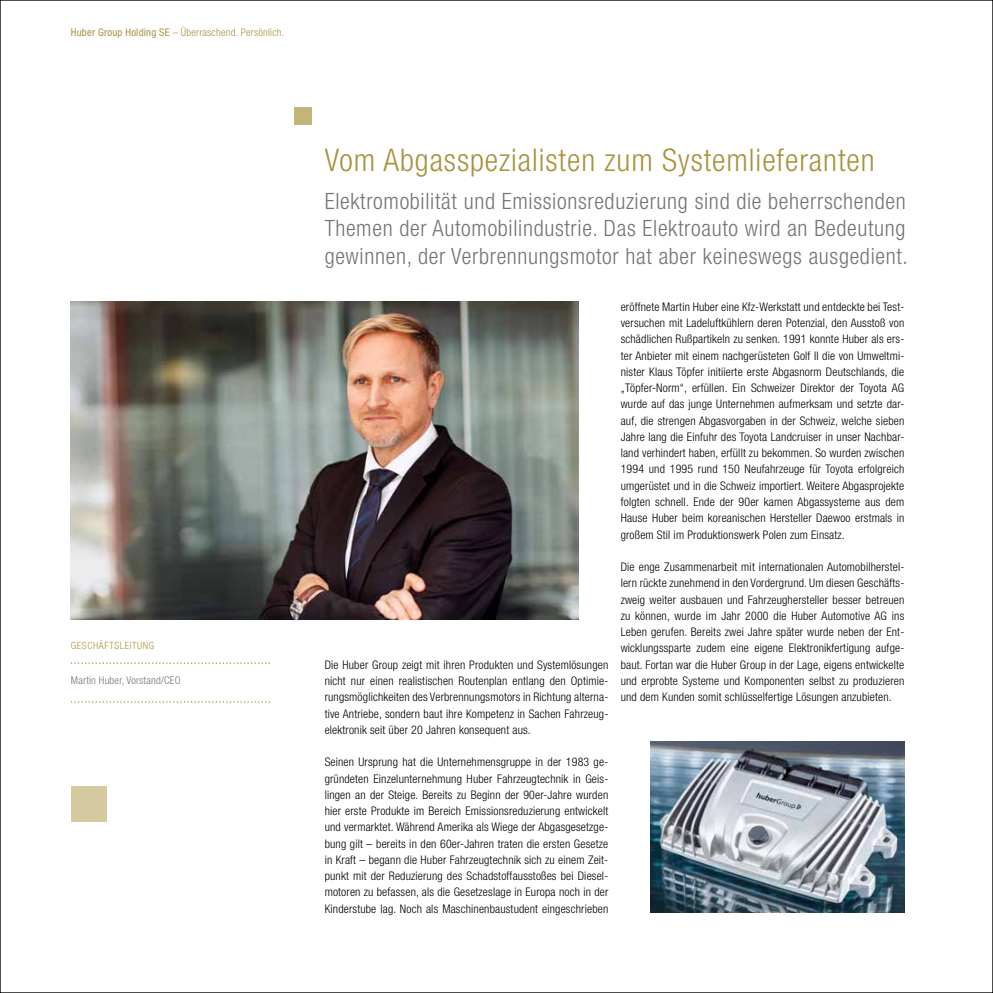
<style>
.page{position:relative;width:993px;height:993px;background:#fff}
.page>*{position:absolute;margin:0;border:0;box-sizing:border-box;transform-origin:0 0}
.t1{font:300 condensed 31.25px "Helvetica Neue LT Std";letter-spacing:.03em;color:#a9933e}
.t2{font:300 condensed 22.5px/27.5px "Helvetica Neue LT Std";letter-spacing:.03em;color:#757574;text-align:justify}
.t3{font:300 condensed 11.88px/16.2px "Helvetica Neue LT Std";letter-spacing:.015em;color:#000;text-align:justify}
.t4{font:300 condensed 10.62px "Helvetica Neue LT Std";letter-spacing:.02em;color:#a9933e}
.t5{font:300 condensed 10.62px "Helvetica Neue LT Std";letter-spacing:.02em;color:#757574}
.t6{font:300 condensed 10px "Helvetica Neue LT Std";letter-spacing:.06em;color:#a9933e}
.s1{font-weight:400}
</style>
<div class="page">
<svg style="left:71px;top:701px;width:199px;height:1px"></svg>
<div style="left:294px;top:107px;width:18px;height:18px;background:#c3b478"></div>
<img style="left:71px;top:301px;width:507px;height:318px">
<svg style="left:71px;top:662px;width:199px;height:1px"></svg>
<img style="left:650px;top:741px;width:254px;height:171px">
<div style="left:71px;top:785px;width:35px;height:36px;background:#d4c99f"></div>
<p class="t4" style="left:71px;top:26px;width:215px"><span class="s1">Huber Group Holding SE</span> – Überraschend. Persönlich.</p>
<p class="t6" style="left:71px;top:639px;width:85px">GESCHÄFTSLEITUNG</p>
<p class="t5" style="left:71px;top:674px;width:111px">Martin Huber, Vorstand/CEO</p>
<p class="t1" style="left:324px;top:142px;width:551px">Vom Abgasspezialisten zum Systemlieferanten</p>
<p class="t2" style="left:324px;top:187px;width:584px">Elektromobilität und Emissionsreduzierung sind die beherrschenden Themen der Automobilindustrie. Das Elektroauto wird an Bedeutung gewinnen, der Verbrennungsmotor hat aber keineswegs ausgedient.</p>
<p class="t3" style="left:324px;top:656px;width:285px">Die Huber Group zeigt mit ihren Produkten und Systemlösungen nicht nur einen realistischen Routenplan entlang den Optimie&shy;rungsmöglichkeiten des Verbrennungsmotors in Richtung alterna&shy;tive Antriebe, sondern baut ihre Kompetenz in Sachen Fahrzeug&shy;elektronik seit über 20 Jahren konsequent aus.</p>
<p class="t3" style="left:324px;top:753px;width:285px">Seinen Ursprung hat die Unternehmensgruppe in der 1983 ge&shy;gründeten Einzelunternehmung Huber Fahrzeugtechnik in Geis&shy;lingen an der Steige. Bereits zu Beginn der 90er-Jahre wurden hier erste Produkte im Bereich Emissionsreduzierung entwickelt und vermarktet. Während Amerika als Wiege der Abgasgesetzge&shy;bung gilt – bereits in den 60er-Jahren traten die ersten Gesetze in Kraft – begann die Huber Fahrzeugtechnik sich zu einem Zeit&shy;punkt mit der Reduzierung des Schadstoffausstoßes bei Diesel&shy;motoren zu befassen, als die Gesetzeslage in Europa noch in der Kinderstube lag. Noch als Maschinenbaustudent eingeschrieben</p>
<p class="t3" style="left:620px;top:298px;width:285px">eröffnete Martin Huber eine Kfz-Werkstatt und entdeckte bei Test&shy;versuchen mit Ladeluftkühlern deren Potenzial, den Ausstoß von schädlichen Rußpartikeln zu senken. 1991 konnte Huber als ers&shy;ter Anbieter mit einem nachgerüsteten Golf II die von Umweltmi&shy;nister Klaus Töpfer initiierte erste Abgasnorm Deutschlands, die „Töpfer-Norm“, erfüllen. Ein Schweizer Direktor der Toyota AG wurde auf das junge Unternehmen aufmerksam und setzte dar&shy;auf, die strengen Abgasvorgaben in der Schweiz, welche sieben Jahre lang die Einfuhr des Toyota Landcruiser in unser Nachbar&shy;land verhindert haben, erfüllt zu bekommen. So wurden zwischen 1994 und 1995 rund 150 Neufahrzeuge für Toyota erfolgreich umgerüstet und in die Schweiz importiert. Weitere Abgasprojekte folgten schnell. Ende der 90er kamen Abgassysteme aus dem Hause Huber beim koreanischen Hersteller Daewoo erstmals in großem Stil im Produktionswerk Polen zum Einsatz.</p>
<p class="t3" style="left:620px;top:558px;width:285px">Die enge Zusammenarbeit mit internationalen Automobilherstel&shy;lern rückte zunehmend in den Vordergrund. Um diesen Geschäfts&shy;zweig weiter ausbauen und Fahrzeughersteller besser betreuen zu können, wurde im Jahr 2000 die Huber Automotive AG ins Leben gerufen. Bereits zwei Jahre später wurde neben der Ent&shy;wicklungssparte zudem eine eigene Elektronikfertigung aufge&shy;baut. Fortan war die Huber Group in der Lage, eigens entwickelte und erprobte Systeme und Komponenten selbst zu produzieren und dem Kunden somit schlüsselfertige Lösungen anzubieten.</p>
</div>
